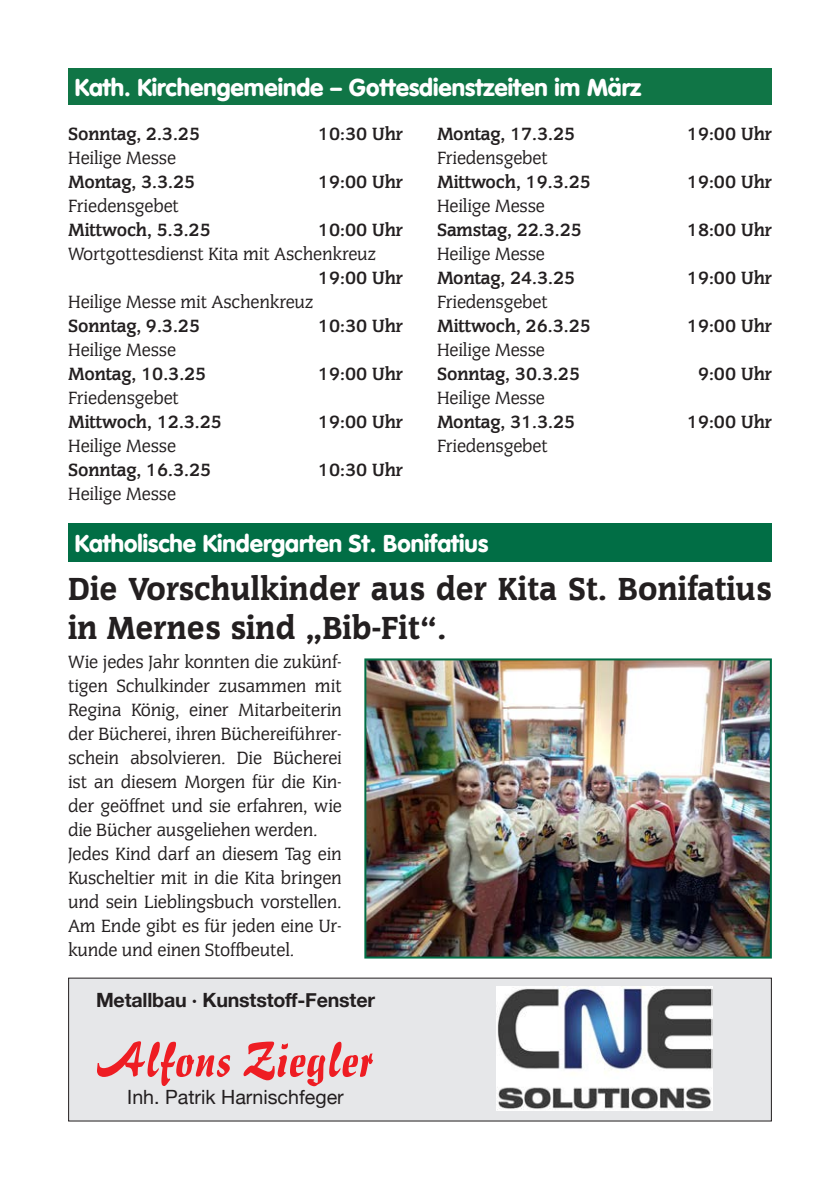
<style>
.page{position:relative;width:840px;height:1191px;background:#fff}
.page>*{position:absolute;margin:0;border:0;box-sizing:border-box;transform-origin:0 0}
.t1{font:53px "Impuls BT";color:#ee1d23}
.t2{font:36px/38px "Congress CG Heavy";color:#231f20}
.t3{font:900 24px "VAG Rounded";color:#fff}
.t4{font:20px/24px "Congress CG";color:#231f20}
.t5{font:700 20px "Congress CG";color:#231f20}
.t6{font:700 19.6px "Helvetica Neue";letter-spacing:-.01em;color:#231f20}
.t7{font:19.6px "Helvetica Neue";color:#231f20}
</style>
<div class="page">
<div style="left:69px;top:978px;width:702px;height:143px;background:#e6e7e9"></div>
<img style="left:496px;top:986px;width:216px;height:124px">
<div style="left:68px;top:523px;width:703px;height:39px;background:#016e45"></div>
<img style="left:367px;top:661px;width:401px;height:294px">
<div style="left:364px;top:658px;width:407px;height:300px;border:2px solid #016e45"></div>
<div style="left:68px;top:68px;width:703px;height:37px;background:#107546"></div>
<p class="t3" style="left:75px;top:73px;width:567px">Kath. Kirchengemeinde – Gottesdienstzeiten im März</p>
<p class="t5" style="left:68px;top:121px;width:133px">Sonntag, 2.3.25</p>
<p class="t5" style="left:318px;top:121px;width:86px">10:30 Uhr</p>
<p class="t4" style="left:68px;top:146px;width:109px">Heilige Messe</p>
<p class="t5" style="left:68px;top:169px;width:129px">Montag, 3.3.25</p>
<p class="t5" style="left:318px;top:169px;width:86px">19:00 Uhr</p>
<p class="t4" style="left:68px;top:194px;width:112px">Friedensgebet</p>
<p class="t5" style="left:68px;top:217px;width:144px">Mittwoch, 5.3.25</p>
<p class="t5" style="left:318px;top:217px;width:86px">10:00 Uhr</p>
<p class="t4" style="left:68px;top:242px;width:309px">Wortgottesdienst Kita mit Aschenkreuz</p>
<p class="t5" style="left:318px;top:265px;width:86px">19:00 Uhr</p>
<p class="t4" style="left:68px;top:290px;width:247px">Heilige Messe mit Aschenkreuz</p>
<p class="t5" style="left:68px;top:313px;width:133px">Sonntag, 9.3.25</p>
<p class="t5" style="left:318px;top:313px;width:86px">10:30 Uhr</p>
<p class="t4" style="left:68px;top:338px;width:109px">Heilige Messe</p>
<p class="t5" style="left:68px;top:361px;width:140px">Montag, 10.3.25</p>
<p class="t5" style="left:318px;top:361px;width:86px">19:00 Uhr</p>
<p class="t4" style="left:68px;top:386px;width:112px">Friedensgebet</p>
<p class="t5" style="left:68px;top:409px;width:155px">Mittwoch, 12.3.25</p>
<p class="t5" style="left:318px;top:409px;width:86px">19:00 Uhr</p>
<p class="t4" style="left:68px;top:434px;width:109px">Heilige Messe</p>
<p class="t5" style="left:68px;top:457px;width:145px">Sonntag, 16.3.25</p>
<p class="t5" style="left:318px;top:457px;width:86px">10:30 Uhr</p>
<p class="t4" style="left:68px;top:482px;width:109px">Heilige Messe</p>
<p class="t5" style="left:437px;top:121px;width:140px">Montag, 17.3.25</p>
<p class="t5" style="left:686px;top:121px;width:86px">19:00 Uhr</p>
<p class="t4" style="left:437px;top:146px;width:112px">Friedensgebet</p>
<p class="t5" style="left:437px;top:169px;width:155px">Mittwoch, 19.3.25</p>
<p class="t5" style="left:686px;top:169px;width:86px">19:00 Uhr</p>
<p class="t4" style="left:437px;top:194px;width:109px">Heilige Messe</p>
<p class="t5" style="left:437px;top:217px;width:146px">Samstag, 22.3.25</p>
<p class="t5" style="left:686px;top:217px;width:86px">18:00 Uhr</p>
<p class="t4" style="left:437px;top:242px;width:109px">Heilige Messe</p>
<p class="t5" style="left:437px;top:265px;width:140px">Montag, 24.3.25</p>
<p class="t5" style="left:686px;top:265px;width:86px">19:00 Uhr</p>
<p class="t4" style="left:437px;top:290px;width:112px">Friedensgebet</p>
<p class="t5" style="left:437px;top:313px;width:155px">Mittwoch, 26.3.25</p>
<p class="t5" style="left:686px;top:313px;width:86px">19:00 Uhr</p>
<p class="t4" style="left:437px;top:338px;width:109px">Heilige Messe</p>
<p class="t5" style="left:437px;top:361px;width:145px">Sonntag, 30.3.25</p>
<p class="t5" style="left:697px;top:361px;width:75px">9:00 Uhr</p>
<p class="t4" style="left:437px;top:386px;width:109px">Heilige Messe</p>
<p class="t5" style="left:437px;top:409px;width:140px">Montag, 31.3.25</p>
<p class="t5" style="left:686px;top:409px;width:86px">19:00 Uhr</p>
<p class="t4" style="left:437px;top:434px;width:112px">Friedensgebet</p>
<p class="t3" style="left:75px;top:529px;width:414px">Katholische Kindergarten St. Bonifatius</p>
<h2 class="t2" style="left:68px;top:570px;width:704px">Die Vorschulkinder aus der Kita St. Bonifatius in Mernes sind „Bib-Fit“.</h2>
<p class="t4" style="left:68px;top:650px;width:275px">Wie jedes Jahr konnten die zukünf&shy;tigen Schulkinder zusammen mit Regina König, einer Mitarbeiterin der Bücherei, ihren Büchereiführer&shy;schein absolvieren. Die Bücherei ist an diesem Morgen für die Kin&shy;der geöffnet und sie erfahren, wie die Bücher ausgeliehen werden.<br>Jedes Kind darf an diesem Tag ein Kuscheltier mit in die Kita bringen und sein Lieblingsbuch vorstellen.<br>Am Ende gibt es für jeden eine Ur&shy;kunde und einen Stoffbeutel.</p>
<p class="t6" style="left:96px;top:984px;width:280px">Metallbau · Kunststoff-Fenster</p>
<h1 class="t1" style="left:97px;top:1028px;width:278px">Alfons Ziegler</h1>
<p class="t7" style="left:127px;top:1082px;width:218px">Inh. Patrik Harnischfeger</p>
</div>
